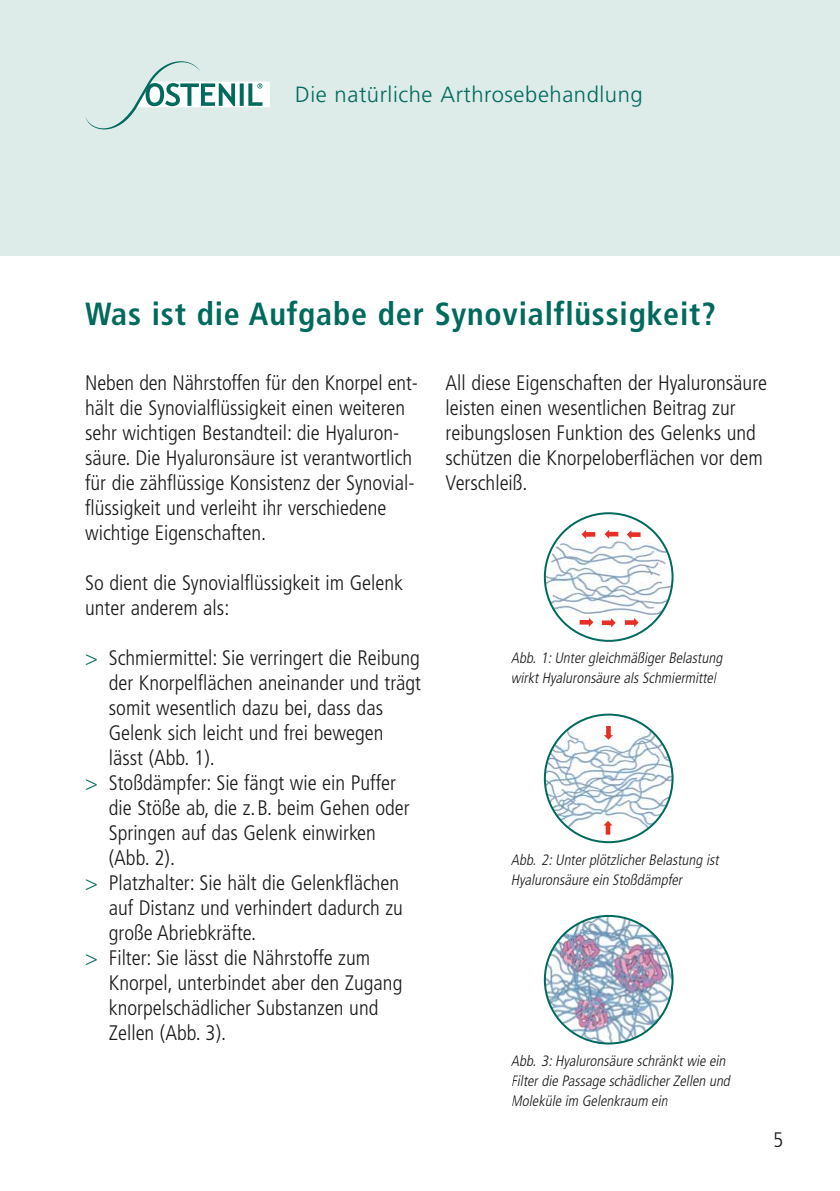
<style>
.page{position:relative;width:840px;height:1191px;background:#fff}
.page>*{position:absolute;margin:0;border:0;box-sizing:border-box;transform-origin:0 0}
.t1{font:700 condensed 32px "Frutiger";letter-spacing:.025em;color:#006a5c}
.t2{font:300 22px "Frutiger";letter-spacing:.025em;color:#006a5c}
.t3{font:300 condensed 21px/25px "Frutiger";color:#1b1919}
.t4{font:italic 300 condensed 15px/20px "Frutiger";letter-spacing:-.02em;color:#1b1919}
.s1{color:#006a5c}
</style>
<div class="page">
<div style="left:0;top:0;width:839px;height:255px;background:#ddebe9"></div>
<img style="left:543px;top:915px;width:130px;height:129px">
<svg style="left:543px;top:512px;width:130px;height:130px"></svg>
<svg style="left:543px;top:713px;width:130px;height:130px"></svg>
<svg style="left:85px;top:61px;width:185px;height:68px"></svg>
<p class="t2" style="left:295px;top:86px;width:349px">Die natürliche Arthrosebehandlung</p>
<h1 class="t1" style="left:85px;top:300px;width:632px">Was ist die Aufgabe der Synovialflüssigkeit?</h1>
<p class="t3" style="left:85px;top:372px;width:334px">Neben den Nährstoffen für den Knorpel ent&shy;hält die Synovialflüssigkeit einen weiteren sehr wichtigen Bestandteil: die Hyaluron&shy;säure. Die Hyaluronsäure ist verantwortlich für die zähflüssige Konsistenz der Synovial&shy;flüssigkeit und verleiht ihr verschiedene wichtige Eigenschaften.</p>
<p class="t3" style="left:85px;top:572px;width:319px">So dient die Synovialflüssigkeit im Gelenk unter anderem als:</p>
<p class="t3" style="left:85px;top:647px;width:336px"><span class="s1">&gt;</span> Schmiermittel: Sie verringert die Reibung</p>
<p class="t3" style="left:109px;top:672px;width:313px">der Knorpelflächen aneinander und trägt</p>
<p class="t3" style="left:109px;top:697px;width:275px">somit wesentlich dazu bei, dass das</p>
<p class="t3" style="left:109px;top:722px;width:276px">Gelenk sich leicht und frei bewegen</p>
<p class="t3" style="left:109px;top:747px;width:107px">lässt (Abb. 1).</p>
<p class="t3" style="left:85px;top:772px;width:312px"><span class="s1">&gt;</span> Stoßdämpfer: Sie fängt wie ein Puffer</p>
<p class="t3" style="left:109px;top:797px;width:302px">die Stöße ab, die z. B. beim Gehen oder</p>
<p class="t3" style="left:109px;top:822px;width:268px">Springen auf das Gelenk einwirken</p>
<p class="t3" style="left:109px;top:847px;width:68px">(Abb. 2).</p>
<p class="t3" style="left:85px;top:872px;width:315px"><span class="s1">&gt;</span> Platzhalter: Sie hält die Gelenkflächen</p>
<p class="t3" style="left:109px;top:897px;width:295px">auf Distanz und verhindert dadurch zu</p>
<p class="t3" style="left:109px;top:922px;width:149px">große Abriebkräfte.</p>
<p class="t3" style="left:85px;top:947px;width:286px"><span class="s1">&gt;</span> Filter: Sie lässt die Nährstoffe zum</p>
<p class="t3" style="left:109px;top:972px;width:295px">Knorpel, unterbindet aber den Zugang</p>
<p class="t3" style="left:109px;top:997px;width:271px">knorpelschädlicher Substanzen und</p>
<p class="t3" style="left:109px;top:1022px;width:119px">Zellen (Abb. 3).</p>
<p class="t3" style="left:445px;top:372px;width:323px">All diese Eigenschaften der Hyaluronsäure leisten einen wesentlichen Beitrag zur reibungslosen Funktion des Gelenks und schützen die Knorpeloberflächen vor dem Verschleiß.</p>
<p class="t4" style="left:510px;top:649px;width:215px">Abb. 1:Unter gleichmäßiger Belastung wirkt Hyaluronsäure als Schmiermittel</p>
<p class="t4" style="left:510px;top:850px;width:212px">Abb. 2:Unter plötzlicher Belastung ist<br>Hyaluron säure ein Stoßdämpfer</p>
<p class="t4" style="left:510px;top:1052px;width:223px">Abb. 3:Hyaluronsäure schränkt wie ein<br>Filter die Passage schädlicher Zellen und<br>Moleküle im Gelenkraum ein</p>
<p class="t3" style="left:772px;top:1128px;width:12px">5</p>
</div>
